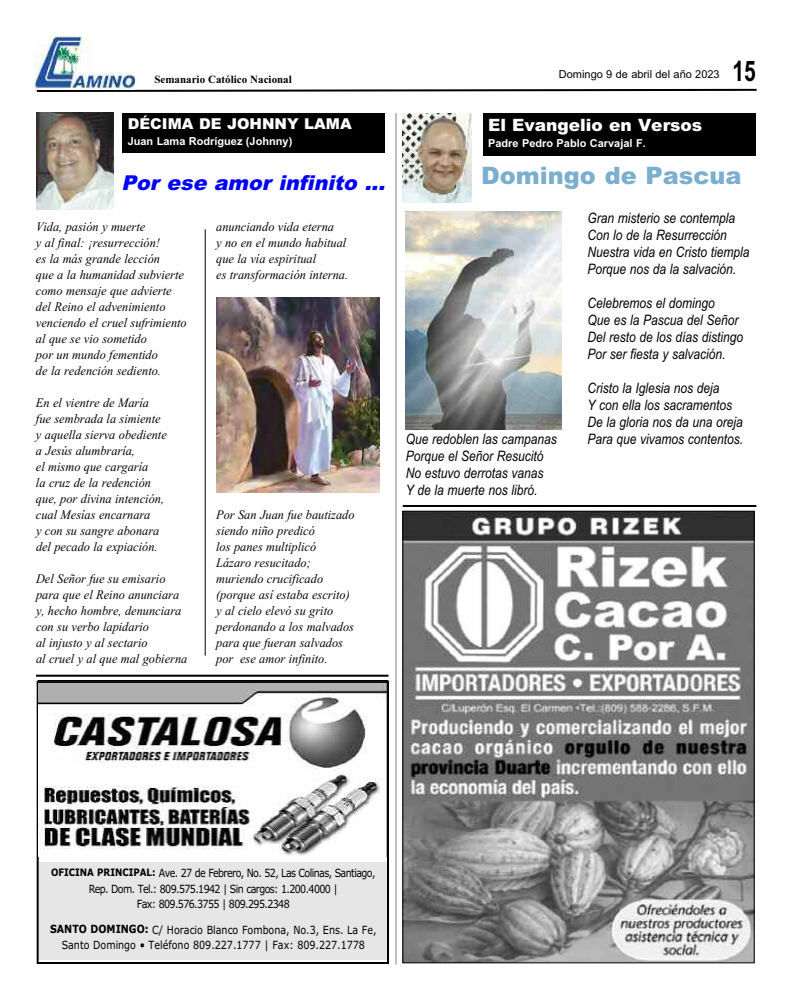
<style>
.page{position:relative;width:792px;height:1008px;background:#fff}
.page>*{position:absolute;margin:0;border:0;box-sizing:border-box;transform-origin:0 0}
.t1{font:700 28.4px "Arial";color:#000;scale:.74 1}
.t2{font:900 24px "Arial";color:#7caece}
.t3{font:italic 900 20.5px "Arial";color:#00f}
.t4{font:900 17px "Arial";color:#fff}
.t5{font:900 15px "Arial";color:#fff}
.t6{font:italic 14.4px/17px "Arial";color:#000;scale:.83 1}
.t7{font:italic 13px/16px "Times New Roman";color:#000;scale:.95 1}
.t8{font:11.3px/15.6px "Verdana";letter-spacing:-.065em;color:#000;text-align:center;scale:.85 1}
.t9{font:11.3px/15.6px "Verdana";color:#000;text-align:center;scale:.85 1}
.t10{font:11px "Arial Bold MT OTF";color:#fff}
.t11{font:700 11px "Times New Roman";color:#000}
.t12{font:11px "Arial";color:#000}
.s1{font-weight:700;font-size:10.3px}
.s2{font-weight:700}
</style>
<div class="page">
<svg style="left:35px;top:88px;width:722px;height:4px"></svg>
<img style="left:36px;top:36px;width:99px;height:53px">
<hr style="left:396px;top:113px;width:1px;height:851px;background:#808080">
<hr style="left:403px;top:505px;width:353px;height:2px;background:#000">
<img style="left:405px;top:513px;width:347px;height:448px">
<div style="left:403px;top:511px;width:351px;height:452px;border:1px solid #000"></div>
<img style="left:36px;top:112px;width:78px;height:98px">
<div style="left:483px;top:113px;width:273px;height:42px;background:#000"></div>
<img style="left:403px;top:113px;width:68px;height:89px">
<div style="left:123px;top:113px;width:262px;height:39px;background:#000"></div>
<hr style="left:205px;top:229px;width:1px;height:427px;background:#000">
<hr style="left:36px;top:675px;width:353px;height:2px;background:#000">
<img style="left:39px;top:680px;width:350px;height:177px">
<div style="left:40px;top:863px;width:347px;height:97px;background:#e6e6e6"></div>
<img style="left:406px;top:211px;width:156px;height:219px">
<img style="left:216px;top:298px;width:164px;height:194px">
<p class="t11" style="left:154px;top:72px;width:139px">Semanario Católico Nacional</p>
<p class="t12" style="left:559px;top:68px;width:162px">Domingo 9 de abril del año 2023</p>
<h1 class="t1" style="left:733px;top:55px;width:33px">15</h1>
<p class="t5" style="left:128px;top:115px;width:226px">DÉCIMA DE JOHNNY LAMA</p>
<p class="t10" style="left:128px;top:134px;width:166px">Juan Lama Rodríguez (Johnny)</p>
<h3 class="t3" style="left:121px;top:171px;width:271px">Por ese amor infinito ...</h3>
<p class="t7" style="left:36px;top:218px;width:160px">Vida, pasión y muerte<br>y al final: ¡resurrección!<br>es la más grande lección<br>que a la humanidad subvierte como mensaje que advierte del Reino el advenimiento venciendo el cruel sufrimiento al que se vio sometido<br>por un mundo fementido<br>de la redención sediento.</p>
<p class="t7" style="left:36px;top:394px;width:139px">En el vientre de María fue sembrada la simiente y aquella sierva obediente a Jesús alumbraría,<br>el mismo que cargaría<br>la cruz de la redención que, por divina intención, cual Mesías encarnara<br>y con su sangre abonara del pecado la expiación.</p>
<p class="t7" style="left:36px;top:570px;width:161px">Del Señor fue su emisario para que el Reino anunciara y, hecho hombre, denunciara con su verbo lapidario<br>al injusto y al sectario<br>al cruel y al que mal gobierna</p>
<p class="t7" style="left:216px;top:218px;width:140px">anunciando vida eterna<br>y no en el mundo habitual que la vía espiritual<br>es transformación interna.</p>
<p class="t7" style="left:216px;top:506px;width:147px">Por San Juan fue bautizado siendo niño predicó<br>los panes multiplicó<br>Lázaro resucitado; muriendo crucificado (porque así estaba escrito) y al cielo elevó su grito perdonando a los malvados para que fueran salvados por ese amor infinito.</p>
<h3 class="t4" style="left:488px;top:115px;width:216px">El Evangelio en Versos</h3>
<p class="t10" style="left:488px;top:137px;width:159px">Padre Pedro Pablo Carvajal F.</p>
<h2 class="t2" style="left:481px;top:161px;width:262px">Domingo de Pascua</h2>
<p class="t6" style="left:406px;top:431px;width:184px">Que redoblen las campanas<br>Porque el Señor Resucitó<br>No estuvo derrotas vanas<br>Y de la muerte nos libró.</p>
<p class="t6" style="left:588px;top:210px;width:197px">Gran misterio se contempla<br>Con lo de la Resurrección<br>Nuestra vida en Cristo tiempla<br>Porque nos da la salvación.</p>
<p class="t6" style="left:588px;top:295px;width:189px">Celebremos el domingo<br>Que es la Pascua del Señor<br>Del resto de los días distingo<br>Por ser fiesta y salvación.</p>
<p class="t6" style="left:588px;top:380px;width:189px">Cristo la Iglesia nos deja<br>Y con ella los sacramentos<br>De la gloria nos da una oreja<br>Para que vivamos contentos.</p>
<p class="t8" style="left:51px;top:865px;width:383px"><span class="s1">OFICINA PRINCIPAL:</span> Ave. 27 de Febrero, No. 52, Las Colinas, Santiago,<br>Rep. Dom. Tel.: 809.575.1942 | Sin cargos: 1.200.4000 |<br>Fax: 809.576.3755 | 809.295.2348</p>
<p class="t9" style="left:50px;top:922px;width:386px"><span class="s2">SANTO DOMINGO:</span> C/ Horacio Blanco Fombona, No.3, Ens. La Fe,<br>Santo Domingo • Teléfono 809.227.1777 | Fax: 809.227.1778</p>
</div>
